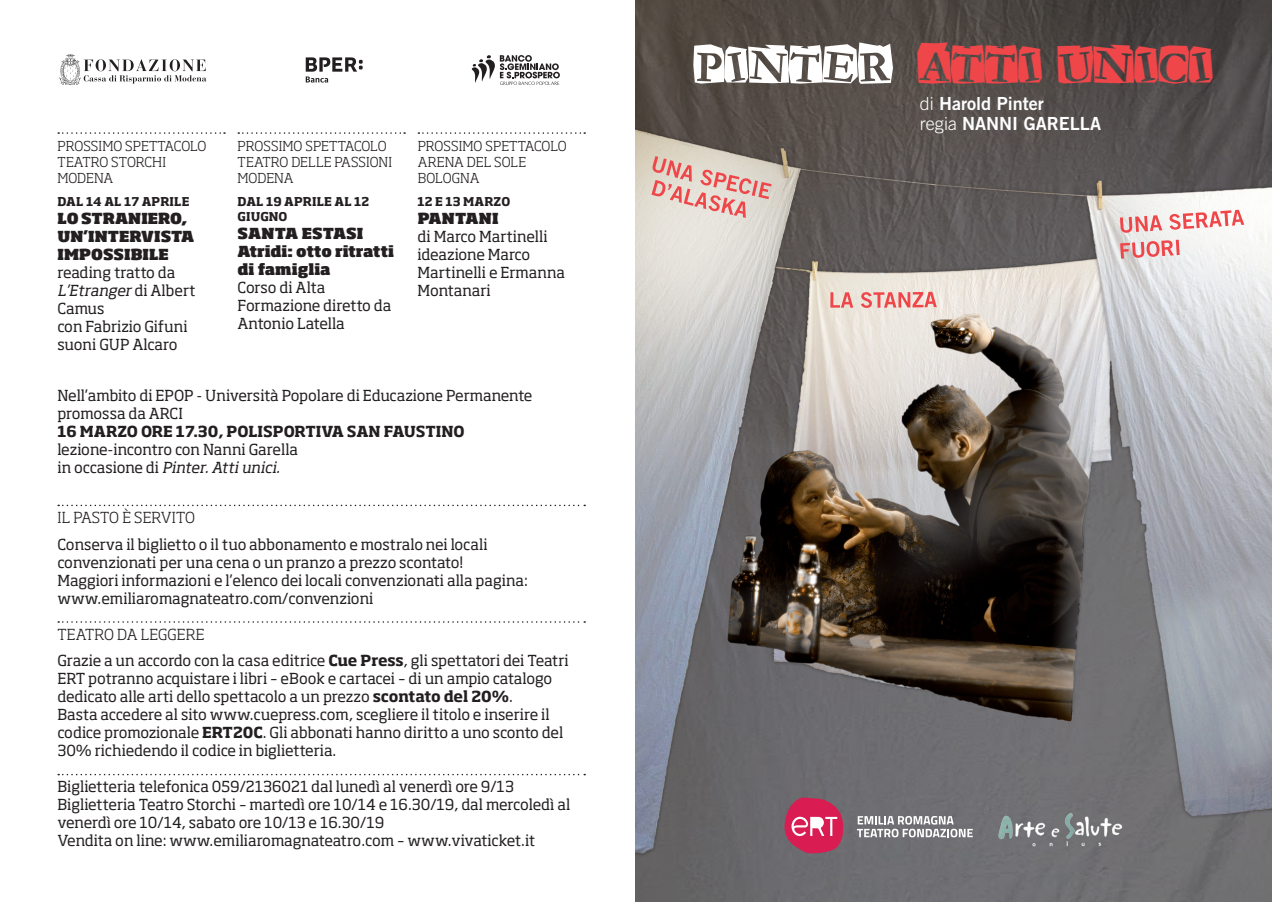
<style>
.page{position:relative;width:1272px;height:902px;background:#fff}
.page>*{position:absolute;margin:0;border:0;box-sizing:border-box;transform-origin:0 0}
.t1{font:43.8px "Fanzine";color:#ef464a}
.t2{font:18px/19.5px "Trade Gothic Bold Two";color:#fff}
.t3{font:15px/18px "Soho Std";letter-spacing:-.01em;color:#231f20}
.t4{font:800 15px/18px "Soho Std";color:#231f20}
.t5{font:700 15px "Soho Std";color:#231f20}
.t6{font:300 15px "Soho Std";color:#231f20}
.t7{font:300 13.5px/16.2px "Soho Std";letter-spacing:-.005em;color:#231f20}
.t8{font:700 12px/14.4px "Soho Std";letter-spacing:.015em;color:#231f20}
.s1{font-style:italic}
.s2{font-weight:300}
.s3{font-weight:700}
.s4{font-family:"Trade Gothic";font-weight:300}
</style>
<div class="page">
<img style="left:636px;top:0;width:635px;height:901px">
<svg style="left:857px;top:815px;width:115px;height:22px"></svg>
<svg style="left:784px;top:797px;width:60px;height:56px;background:#c6456b"></svg>
<img style="left:981px;top:805px;width:154px;height:48px">
<svg style="left:693px;top:42px;width:200px;height:42px"></svg>
<svg style="left:830px;top:292px;width:106px;height:16px;background:#eda5a0"></svg>
<svg style="left:1120px;top:240px;width:59px;height:18px"></svg>
<svg style="left:1119px;top:210px;width:125px;height:23px"></svg>
<svg style="left:651px;top:156px;width:120px;height:62px;background:#e1bdb5"></svg>
<svg style="left:1266px;top:0;width:6px;height:3px"></svg>
<svg style="left:1266px;top:897px;width:6px;height:5px"></svg>
<svg style="left:306px;top:57px;width:57px;height:26px"></svg>
<svg style="left:471px;top:55px;width:89px;height:30px"></svg>
<img style="left:59px;top:54px;width:21px;height:31px">
<svg style="left:84px;top:59px;width:122px;height:25px"></svg>
<svg style="left:58px;top:132px;width:167px;height:2px"></svg>
<svg style="left:238px;top:132px;width:167px;height:2px"></svg>
<svg style="left:418px;top:132px;width:167px;height:2px"></svg>
<svg style="left:58px;top:504px;width:527px;height:2px"></svg>
<svg style="left:58px;top:621px;width:527px;height:1px"></svg>
<svg style="left:58px;top:773px;width:527px;height:2px"></svg>
<p class="t7" style="left:57px;top:138px;width:150px">PROSSIMO SPETTACOLO<br>TEATRO STORCHI<br>MODENA</p>
<p class="t8" style="left:57px;top:194px;width:133px">DAL 14 AL 17 APRILE</p>
<p class="t4" style="left:58px;top:209px;width:138px">LO STRANIERO,<br>UN’INTERVISTA<br>IMPOSSIBILE</p>
<p class="t3" style="left:57px;top:263px;width:140px">reading tratto da<br><span class="s1">L’Etranger</span> di Albert<br>Camus<br>con Fabrizio Gifuni suoni GUP Alcaro</p>
<p class="t7" style="left:237px;top:138px;width:156px">PROSSIMO SPETTACOLO<br>TEATRO DELLE PASSIONI<br>MODENA</p>
<p class="t8" style="left:237px;top:194px;width:133px">DAL 19 APRILE AL 12<br>GIUGNO</p>
<p class="t4" style="left:237px;top:223px;width:158px">SANTA ESTASI<br>Atridi: otto ritratti di famiglia</p>
<p class="t3" style="left:237px;top:278px;width:155px">Corso di Alta<br>Formazione diretto da<br>Antonio Latella</p>
<p class="t7" style="left:417px;top:138px;width:150px">PROSSIMO SPETTACOLO<br>ARENA DEL SOLE<br>BOLOGNA</p>
<p class="t8" style="left:417px;top:194px;width:94px">12 E 13 MARZO</p>
<p class="t4" style="left:418px;top:209px;width:82px">PANTANI</p>
<p class="t3" style="left:417px;top:227px;width:149px">di Marco Martinelli ideazione Marco<br>Martinelli e Ermanna<br>Montanari</p>
<p class="t3" style="left:57px;top:386px;width:476px">Nell’ambito di EPOP - Università Popolare di Educazione Permanente promossa da ARCI</p>
<p class="t5" style="left:57px;top:421px;width:408px">16 MARZO ORE 17.30, POLISPORTIVA SAN FAUSTINO</p>
<p class="t3" style="left:57px;top:440px;width:242px">lezione-incontro con Nanni Garella in occasione di <span class="s1">Pinter. Atti unici.</span></p>
<p class="t6" style="left:58px;top:508px;width:139px">IL PASTO È SERVITO</p>
<p class="t3" style="left:57px;top:535px;width:472px">Conserva il biglietto o il tuo abbonamento e mostralo nei locali convenzionati per una cena o un pranzo a prezzo scontato!<br>Maggiori informazioni e l’elenco dei locali convenzionati alla pagina: www.emiliaromagnateatro.com/convenzioni</p>
<p class="t3" style="left:57px;top:620px;width:513px;line-height:26.5px"><span class="s2">TEATRO DA LEGGERE<br></span>Grazie a un accordo con la casa editrice <span class="s3">Cue Press</span>, gli spettatori dei Teatri</p>
<p class="t3" style="left:57px;top:669px;width:507px">ERT potranno acquistare i libri – eBook e cartacei – di un ampio catalogo dedicato alle arti dello spettacolo a un prezzo <span class="s3">scontato del 20%</span>.<br>Basta accedere al sito www.cuepress.com, scegliere il titolo e inserire il codice promozionale <span class="s3">ERT20C</span>. Gli abbonati hanno diritto a uno sconto del 30% richiedendo il codice in biglietteria.</p>
<p class="t3" style="left:57px;top:777px;width:514px">Biglietteria telefonica 059/2136021 dal lunedì al venerdì ore 9/13<br>Biglietteria Teatro Storchi – martedì ore 10/14 e 16.30/19, dal mercoledì al venerdì ore 10/14, sabato ore 10/13 e 16.30/19<br>Vendita on line: www.emiliaromagnateatro.com – www.vivaticket.it</p>
<h1 class="t1" style="left:918px;top:41px;width:297px">ATTI UNICI</h1>
<p class="t2" style="left:919px;top:94px;width:183px"><span class="s4">di</span> Harold Pinter<br><span class="s4">regia</span> NANNI GARELLA</p>
</div>
